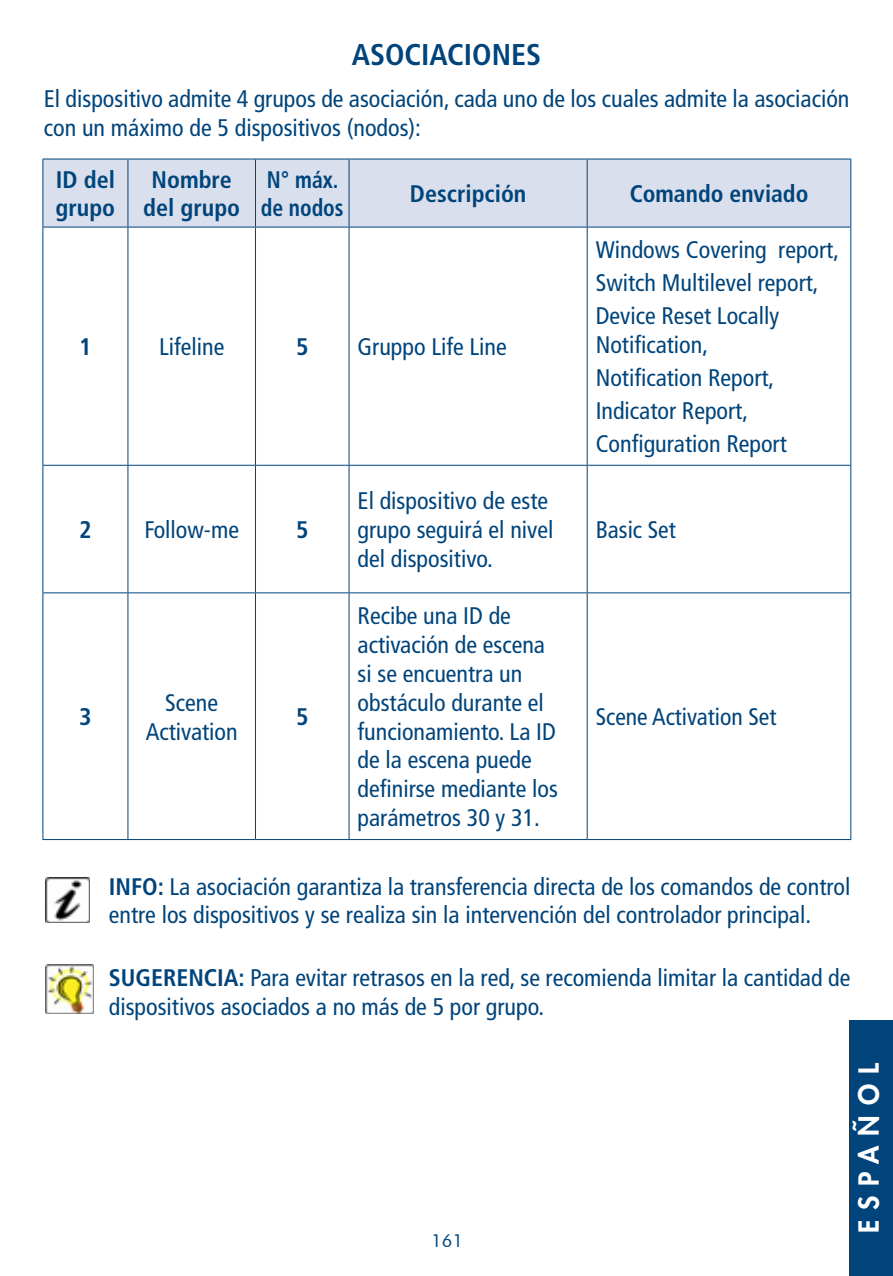
<style>
.page{position:relative;width:893px;height:1276px;background:#fff}
.page>*{position:absolute;margin:0;border:0;box-sizing:border-box;transform-origin:0 0}
.t1{font:700 condensed 30px "Frutiger LT Std";color:#00447b}
.t2{font:800 27px "Futura Std";letter-spacing:.37em;color:#fff}
.t3{font:condensed 24px/28.8px "Frutiger LT Std";color:#00447b}
.t4{font:700 condensed 24px/28.8px "Frutiger LT Std";color:#00447b}
.t5{font:700 condensed 24px/28.8px "Frutiger LT Std";color:#00447b;scale:.9 1}
.t6{font:18px "Futura BT";color:#00447b}
.s1{font-weight:700}
</style>
<div class="page">
<div style="left:43px;top:159px;width:807px;height:67px;background:#d9dfec"></div>
<hr style="left:43px;top:158px;width:85px;height:1px;background:#00447b">
<hr style="left:42px;top:159px;width:1px;height:68px;background:#00447b">
<hr style="left:128px;top:158px;width:127px;height:1px;background:#00447b">
<hr style="left:127px;top:159px;width:1px;height:68px;background:#00447b">
<hr style="left:255px;top:158px;width:94px;height:1px;background:#00447b">
<hr style="left:255px;top:159px;width:1px;height:68px;background:#00447b">
<hr style="left:349px;top:158px;width:238px;height:1px;background:#00447b">
<hr style="left:349px;top:159px;width:1px;height:68px;background:#00447b">
<hr style="left:587px;top:158px;width:264px;height:1px;background:#00447b">
<hr style="left:587px;top:159px;width:1px;height:68px;background:#00447b">
<hr style="left:850px;top:159px;width:1px;height:68px;background:#00447b">
<hr style="left:43px;top:226px;width:85px;height:2px;background:#00447b">
<hr style="left:128px;top:226px;width:127px;height:2px;background:#00447b">
<hr style="left:255px;top:226px;width:94px;height:2px;background:#00447b">
<hr style="left:349px;top:226px;width:238px;height:2px;background:#00447b">
<hr style="left:587px;top:226px;width:264px;height:2px;background:#00447b">
<hr style="left:42px;top:227px;width:1px;height:238px;background:#00447b">
<hr style="left:127px;top:227px;width:1px;height:238px;background:#00447b">
<hr style="left:255px;top:227px;width:1px;height:238px;background:#00447b">
<hr style="left:349px;top:227px;width:1px;height:238px;background:#00447b">
<hr style="left:587px;top:227px;width:1px;height:238px;background:#00447b">
<hr style="left:850px;top:227px;width:1px;height:238px;background:#00447b">
<hr style="left:43px;top:465px;width:85px;height:1px;background:#00447b">
<hr style="left:42px;top:465px;width:1px;height:127px;background:#00447b">
<hr style="left:128px;top:465px;width:127px;height:1px;background:#00447b">
<hr style="left:127px;top:465px;width:1px;height:127px;background:#00447b">
<hr style="left:255px;top:465px;width:94px;height:1px;background:#00447b">
<hr style="left:255px;top:465px;width:1px;height:127px;background:#00447b">
<hr style="left:349px;top:465px;width:238px;height:1px;background:#00447b">
<hr style="left:349px;top:465px;width:1px;height:127px;background:#00447b">
<hr style="left:587px;top:465px;width:264px;height:1px;background:#00447b">
<hr style="left:587px;top:465px;width:1px;height:127px;background:#00447b">
<hr style="left:850px;top:465px;width:1px;height:127px;background:#00447b">
<hr style="left:43px;top:592px;width:85px;height:1px;background:#00447b">
<hr style="left:42px;top:593px;width:1px;height:246px;background:#00447b">
<hr style="left:128px;top:592px;width:127px;height:1px;background:#00447b">
<hr style="left:127px;top:593px;width:1px;height:246px;background:#00447b">
<hr style="left:255px;top:592px;width:94px;height:1px;background:#00447b">
<hr style="left:255px;top:593px;width:1px;height:246px;background:#00447b">
<hr style="left:349px;top:592px;width:238px;height:1px;background:#00447b">
<hr style="left:349px;top:593px;width:1px;height:246px;background:#00447b">
<hr style="left:587px;top:592px;width:264px;height:1px;background:#00447b">
<hr style="left:587px;top:593px;width:1px;height:246px;background:#00447b">
<hr style="left:850px;top:593px;width:1px;height:246px;background:#00447b">
<hr style="left:43px;top:839px;width:85px;height:1px;background:#00447b">
<hr style="left:128px;top:839px;width:127px;height:1px;background:#00447b">
<hr style="left:255px;top:839px;width:94px;height:1px;background:#00447b">
<hr style="left:349px;top:839px;width:238px;height:1px;background:#00447b">
<hr style="left:587px;top:839px;width:264px;height:1px;background:#00447b">
<div style="left:849px;top:1020px;width:44px;height:256px;background:#00447b"></div>
<img style="left:46px;top:877px;width:43px;height:46px">
<img style="left:46px;top:964px;width:47px;height:49px">
<p class="t1" style="left:352px;top:37px;width:191px">ASOCIACIONES</p>
<p class="t3" style="left:44px;top:85px;width:807px">El dispositivo admite 4 grupos de asociación, cada uno de los cuales admite la asociación con un máximo de 5 dispositivos (nodos):</p>
<p class="t4" style="left:56px;top:165px;width:61px">ID del grupo</p>
<p class="t4" style="left:143px;top:165px;width:98px;text-align:center">Nombre del grupo</p>
<p class="t5" style="left:261px;top:165px;width:94px">N° máx. de nodos</p>
<p class="t4" style="left:410px;top:179px;width:118px">Descripción</p>
<p class="t4" style="left:630px;top:179px;width:180px">Comando enviado</p>
<p class="t4" style="left:79px;top:332px;width:14px">1</p>
<p class="t3" style="left:159px;top:333px;width:67px">Lifeline</p>
<p class="t4" style="left:296px;top:332px;width:14px">5</p>
<p class="t3" style="left:358px;top:333px;width:151px">Gruppo Life Line</p>
<p class="t4" style="left:79px;top:515px;width:14px">2</p>
<p class="t3" style="left:144px;top:515px;width:96px">Follow-me</p>
<p class="t4" style="left:296px;top:515px;width:14px">5</p>
<p class="t4" style="left:79px;top:702px;width:14px">3</p>
<p class="t3" style="left:146px;top:688px;width:94px;text-align:center">Scene<br>Activation</p>
<p class="t4" style="left:296px;top:702px;width:14px">5</p>
<p class="t3" style="left:358px;top:487px;width:197px">El dispositivo de este grupo seguirá el nivel del dispositivo.</p>
<p class="t3" style="left:358px;top:602px;width:202px">Recibe una ID de activación de escena si se encuentra un obstáculo durante el funcionamiento. La ID de la escena puede definirse mediante los parámetros 30 y 31.</p>
<p class="t3" style="left:596px;top:235px;width:245px">Windows Covering report,</p>
<p class="t3" style="left:596px;top:269px;width:224px">Switch Multilevel report,</p>
<p class="t3" style="left:596px;top:302px;width:185px">Device Reset Locally<br>Notification,</p>
<p class="t3" style="left:596px;top:363px;width:180px">Notification Report,</p>
<p class="t3" style="left:596px;top:396px;width:154px">Indicator Report,</p>
<p class="t3" style="left:596px;top:430px;width:193px">Configuration Report</p>
<p class="t3" style="left:596px;top:515px;width:82px">Basic Set</p>
<p class="t3" style="left:596px;top:702px;width:182px">Scene Activation Set</p>
<p class="t3" style="left:109px;top:872px;width:743px"><span class="s1">INFO:</span> La asociación garantiza la transferencia directa de los comandos de control entre los dispositivos y se realiza sin la intervención del controlador principal.</p>
<p class="t3" style="left:109px;top:963px;width:743px"><span class="s1">SUGERENCIA:</span> Para evitar retrasos en la red, se recomienda limitar la cantidad de dispositivos asociados a no más de 5 por grupo.</p>
<p class="t6" style="left:431px;top:1229px;width:33px">161</p>
<p class="t2" style="left:852px;top:1233px;width:172px;rotate:-90deg">ESPAÑOL</p>
</div>
